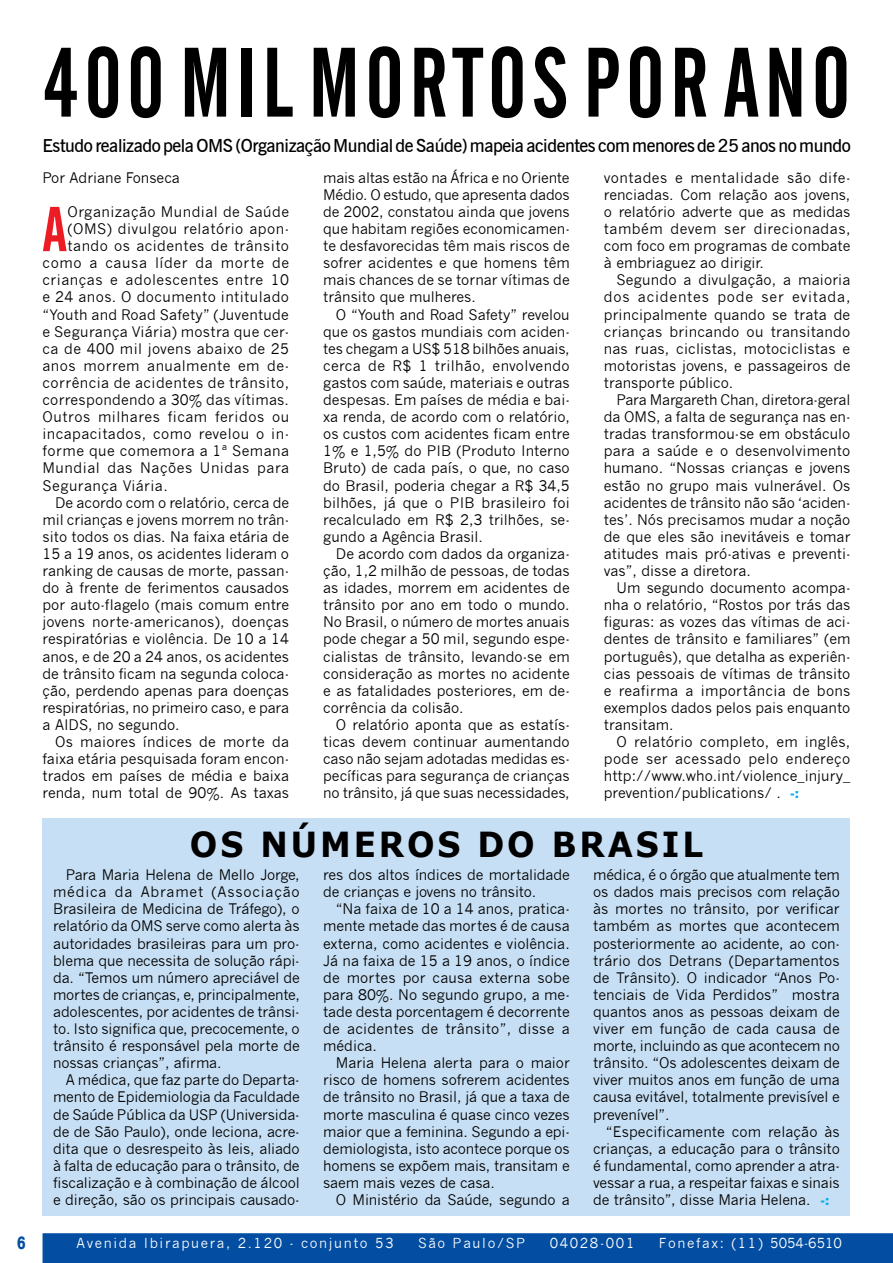
<style>
.page{position:relative;width:893px;height:1263px;background:#fff}
.page>*{position:absolute;margin:0;border:0;box-sizing:border-box;transform-origin:0 0}
.t1{font:97.5px "Alternate Gothic No 2 BT";letter-spacing:.06em;color:#000;scale:.94 1}
.t2{font:62.7px "Alternate Gothic No 2 BT";color:#ed1c24}
.t3{font:700 34.5px "Verdana";letter-spacing:.09em;color:#000;scale:.94 1}
.t4{font:600 18px "News Gothic BT";letter-spacing:-.025em;color:#000}
.t5{font:800 18px "Swiss 721 BT";color:#034ea2;scale:.8 1}
.t6{font:14.25px/17.1px "News Gothic";color:#000;text-align:justify}
.t7{font:14.25px "News Gothic";letter-spacing:.03em;color:#000}
.t8{font:14.25px "News Gothic";letter-spacing:.035em;color:#000}
.t9{font:14.25px "News Gothic";letter-spacing:.02em;color:#000}
.t10{font:14.25px "News Gothic";letter-spacing:.04em;color:#000}
.t11{font:13.5px "News Gothic";letter-spacing:.12em;color:#fff}
.t12{font:800 13.5px "Swiss 721 BT";color:#00adef}
.s1{font-family:"Swiss 721 BT";font-weight:800;font-size:13.5px;color:#00adef}
</style>
<div class="page">
<div style="left:43px;top:818px;width:807px;height:398px;background:#c7dff4"></div>
<div style="left:43px;top:1233px;width:850px;height:30px;background:#034ea2"></div>
<h1 class="t1" style="left:43px;top:29px;width:861px">400 MIL MORTOS POR ANO</h1>
<p class="t4" style="left:43px;top:135px;width:810px">Estudo realizado pela OMS (Organização Mundial de Saúde) mapeia acidentes com menores de 25 anos no mundo</p>
<p class="t6" style="left:323px;top:169px;width:248px">mais altas estão na África e no Oriente Médio. O estudo, que apresenta dados de 2002, constatou ainda que jovens que habitam regiões economicamen&shy;te desfavorecidas têm mais riscos de sofrer acidentes e que homens têm mais chances de se tornar vítimas de trânsito que mulheres.</p>
<p class="t6" style="left:323px;top:306px;width:248px;text-indent:13px">O “Youth and Road Safety” revelou que os gastos mundiais com aciden&shy;tes chegam a US$ 518 bilhões anuais, cerca de R$ 1 trilhão, envolvendo gastos com saúde, materiais e outras despesas. Em países de média e bai&shy;xa renda, de acordo com o relatório, os custos com acidentes ficam entre 1% e 1,5% do PIB (Produto Interno Bruto) de cada país, o que, no caso do Brasil, poderia chegar a R$ 34,5 bilhões, já que o PIB brasileiro foi recalculado em R$ 2,3 trilhões, se&shy;gundo a Agência Brasil.</p>
<p class="t6" style="left:323px;top:545px;width:248px;text-indent:13px">De acordo com dados da organiza&shy;ção, 1,2 milhão de pessoas, de todas as idades, morrem em acidentes de trânsito por ano em todo o mundo.<br>No Brasil, o número de mortes anuais pode chegar a 50 mil, segundo espe&shy;cialistas de trânsito, levando-se em consideração as mortes no acidente e as fatalidades posteriores, em de&shy;corrência da colisão.</p>
<p class="t6" style="left:323px;top:716px;width:248px;text-indent:13px">O relatório aponta que as estatís&shy;ticas devem continuar aumentando caso não sejam adotadas medidas es&shy;pecíficas para segurança de crianças no trânsito, já que suas necessidades,</p>
<p class="t6" style="left:43px;top:169px;width:139px">Por Adriane Fonseca</p>
<h2 class="t2" style="left:43px;top:194px;width:26px">A</h2>
<p class="t7" style="left:68px;top:203px;width:223px">Organização Mundial de Saúde</p>
<p class="t6" style="left:604px;top:169px;width:248px">vontades e mentalidade são dife&shy;renciadas. Com relação aos jovens, o relatório adverte que as medidas também devem ser direcionadas, com foco em programas de combate à embriaguez ao dirigir.</p>
<p class="t6" style="left:604px;top:272px;width:248px;text-indent:13px">Segundo a divulgação, a maioria dos acidentes pode ser evitada, principalmente quando se trata de crianças brincando ou transitando nas ruas, ciclistas, motociclistas e motoristas jovens, e passageiros de transporte público.</p>
<p class="t6" style="left:604px;top:391px;width:248px;text-indent:13px">Para Margareth Chan, diretora-geral da OMS, a falta de segurança nas en&shy;tradas transformou-se em obstáculo para a saúde e o desenvolvimento humano. “Nossas crianças e jovens estão no grupo mais vulnerável. Os acidentes de trânsito não são ‘aciden&shy;tes’. Nós precisamos mudar a noção de que eles são inevitáveis e tomar atitudes mais pró-ativas e preventi&shy;vas”, disse a diretora.</p>
<p class="t6" style="left:604px;top:579px;width:248px;text-indent:13px">Um segundo documento acompa&shy;nha o relatório, “Rostos por trás das figuras: as vozes das vítimas de aci&shy;dentes de trânsito e familiares” (em português), que detalha as experiên&shy;cias pessoais de vítimas de trânsito e reafirma a importância de bons exemplos dados pelos pais enquanto transitam.</p>
<p class="t6" style="left:604px;top:733px;width:248px;text-indent:13px">O relatório completo, em inglês, pode ser acessado pelo endereço http://www.who.int/violence_injury_ prevention/publications/ .</p>
<p class="t7" style="left:68px;top:221px;width:223px">(OMS) divulgou relatório apon-</p>
<p class="t7" style="left:68px;top:238px;width:223px">tando os acidentes de trânsito</p>
<p class="t10" style="left:43px;top:255px;width:248px">como a causa líder da morte de</p>
<p class="t8" style="left:43px;top:272px;width:248px">crianças e adolescentes entre 10</p>
<p class="t7" style="left:43px;top:289px;width:248px">e 24 anos. O documento intitulado</p>
<p class="t6" style="left:43px;top:306px;width:248px">“Youth and Road Safety” (Juventude</p>
<p class="t9" style="left:43px;top:323px;width:248px">e Segurança Viária) mostra que cer-</p>
<p class="t7" style="left:43px;top:340px;width:248px">ca de 400 mil jovens abaixo de 25</p>
<p class="t7" style="left:43px;top:357px;width:248px">anos morrem anualmente em de-</p>
<p class="t7" style="left:43px;top:374px;width:248px">corrência de acidentes de trânsito,</p>
<p class="t6" style="left:43px;top:391px;width:248px">correspondendo a 30% das vítimas.</p>
<p class="t8" style="left:43px;top:409px;width:248px">Outros milhares ficam feridos ou</p>
<p class="t7" style="left:43px;top:426px;width:248px">incapacitados, como revelou o in-</p>
<p class="t7" style="left:43px;top:443px;width:248px">forme que comemora a 1ª Semana</p>
<p class="t8" style="left:43px;top:460px;width:248px">Mundial das Nações Unidas para</p>
<p class="t7" style="left:43px;top:477px;width:127px">Segurança Viária.</p>
<p class="t6" style="left:55px;top:494px;width:235px">De acordo com o relatório, cerca de</p>
<p class="t6" style="left:43px;top:511px;width:248px">mil crianças e jovens morrem no trân-</p>
<p class="t6" style="left:43px;top:528px;width:248px">sito todos os dias. Na faixa etária de</p>
<p class="t6" style="left:43px;top:545px;width:248px">15 a 19 anos, os acidentes lideram o</p>
<p class="t6" style="left:43px;top:562px;width:248px">ranking de causas de morte, passan-</p>
<p class="t6" style="left:43px;top:579px;width:248px">do à frente de ferimentos causados</p>
<p class="t6" style="left:43px;top:597px;width:248px">por auto-flagelo (mais comum entre</p>
<p class="t6" style="left:43px;top:614px;width:248px">jovens norte-americanos), doenças</p>
<p class="t6" style="left:43px;top:631px;width:248px">respiratórias e violência. De 10 a 14</p>
<p class="t6" style="left:43px;top:648px;width:248px">anos, e de 20 a 24 anos, os acidentes</p>
<p class="t6" style="left:43px;top:665px;width:248px">de trânsito ficam na segunda coloca-</p>
<p class="t6" style="left:43px;top:682px;width:248px">ção, perdendo apenas para doenças</p>
<p class="t6" style="left:43px;top:699px;width:248px">respiratórias, no primeiro caso, e para</p>
<p class="t6" style="left:43px;top:716px;width:139px">a AIDS, no segundo.</p>
<p class="t6" style="left:55px;top:733px;width:235px">Os maiores índices de morte da</p>
<p class="t6" style="left:43px;top:750px;width:248px">faixa etária pesquisada foram encon-</p>
<p class="t6" style="left:43px;top:768px;width:248px">trados em países de média e baixa</p>
<p class="t6" style="left:43px;top:785px;width:248px">renda, num total de 90%. As taxas</p>
<p class="t12" style="left:790px;top:785px;width:10px">-:</p>
<h3 class="t3" style="left:190px;top:822px;width:547px">OS NÚMEROS DO BRASIL</h3>
<p class="t6" style="left:323px;top:866px;width:248px">res dos altos índices de mortalidade de crianças e jovens no trânsito.</p>
<p class="t6" style="left:323px;top:901px;width:248px;text-indent:13px">“Na faixa de 10 a 14 anos, pratica&shy;mente metade das mortes é de causa externa, como acidentes e violência.<br>Já na faixa de 15 a 19 anos, o índice de mortes por causa externa sobe para 80%. No segundo grupo, a me&shy;tade desta porcentagem é decorrente de acidentes de trânsito”, disse a médica.</p>
<p class="t6" style="left:323px;top:1054px;width:248px;text-indent:13px">Maria Helena alerta para o maior risco de homens sofrerem acidentes de trânsito no Brasil, já que a taxa de morte masculina é quase cinco vezes maior que a feminina. Segundo a epi&shy;demiologista, isto acontece porque os homens se expõem mais, transitam e saem mais vezes de casa.</p>
<p class="t6" style="left:336px;top:1191px;width:235px">O Ministério da Saúde, segundo a</p>
<p class="t6" style="left:53px;top:866px;width:248px;text-indent:13px">Para Maria Helena de Mello Jorge, médica da Abramet (Associação Brasileira de Medicina de Tráfego), o relatório da OMS serve como alerta às autoridades brasileiras para um pro&shy;blema que necessita de solução rápi&shy;da. “Temos um número apreciável de mortes de crianças, e, principalmente, adolescentes, por acidentes de trânsi&shy;to. Isto significa que, precocemente, o trânsito é responsável pela morte de nossas crianças”, afirma.</p>
<p class="t6" style="left:53px;top:1072px;width:248px;text-indent:13px">A médica, que faz parte do Departa&shy;mento de Epidemiologia da Faculdade de Saúde Pública da USP (Universida&shy;de de São Paulo), onde leciona, acre&shy;dita que o desrespeito às leis, aliado à falta de educação para o trânsito, de fiscalização e à combinação de álcool e direção, são os principais causado-</p>
<p class="t6" style="left:593px;top:866px;width:248px">médica, é o órgão que atualmente tem os dados mais precisos com relação às mortes no trânsito, por verificar também as mortes que acontecem posteriormente ao acidente, ao con&shy;trário dos Detrans (Departamentos de Trânsito). O indicador “Anos Po&shy;tenciais de Vida Perdidos” mostra quantos anos as pessoas deixam de viver em função de cada causa de morte, incluindo as que acontecem no trânsito. “Os adolescentes deixam de viver muitos anos em função de uma causa evitável, totalmente previsível e prevenível”.</p>
<p class="t6" style="left:593px;top:1123px;width:248px;text-indent:13px">“Especificamente com relação às crianças, a educação para o trânsito é fundamental, como aprender a atra&shy;vessar a rua, a respeitar faixas e sinais de trânsito”, disse Maria Helena. <span class="s1">-:</span></p>
<p class="t5" style="left:17px;top:1232px;width:12px">6</p>
<p class="t11" style="left:77px;top:1235px;width:318px">Avenida Ibirapuera, 2.120 - conjunto 53</p>
<p class="t11" style="left:418px;top:1235px;width:109px">São Paulo/SP</p>
<p class="t11" style="left:550px;top:1235px;width:86px">04028-001</p>
<p class="t11" style="left:659px;top:1235px;width:185px">Fonefax: (11) 5054-6510</p>
</div>
